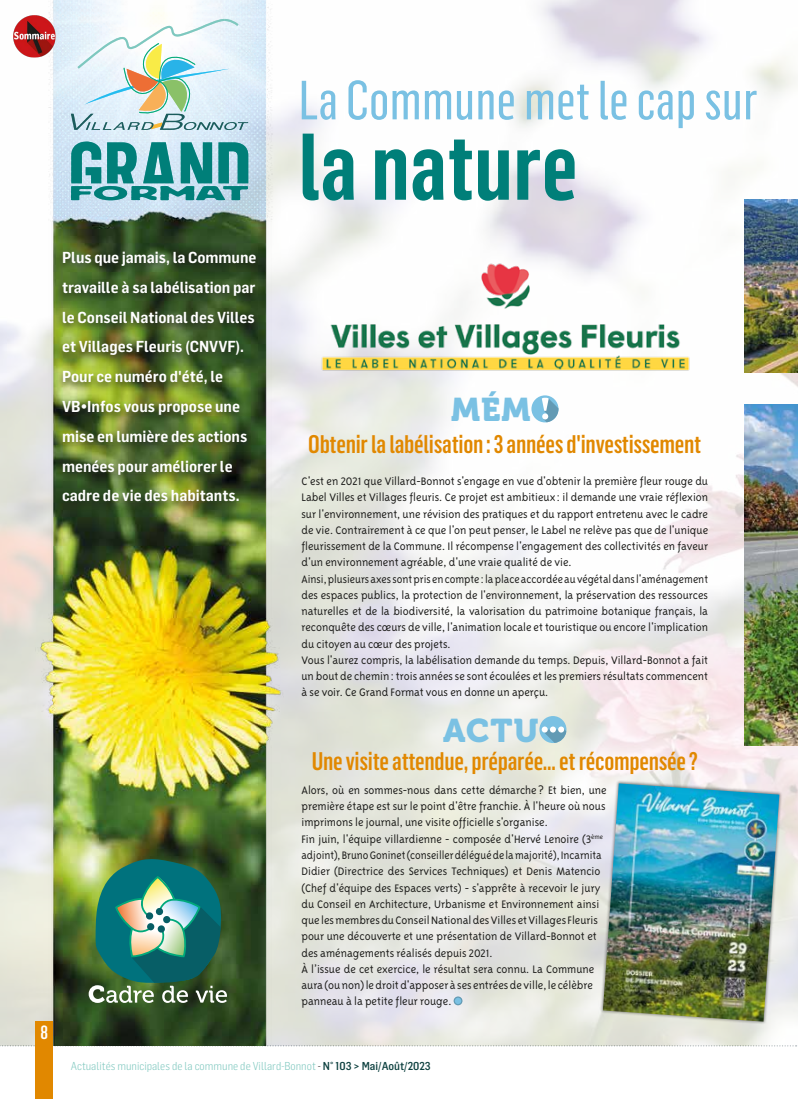
<style>
.page{position:relative;width:798px;height:1099px;background:#fff}
.page>*{position:absolute;margin:0;border:0;box-sizing:border-box;transform-origin:0 0}
.t1{font:600 92.62px "Flama Condensed";color:#007f79}
.t2{font:54.12px "Flama Condensed Basic";color:#7ac1e3}
.t3{font:32.62px "Museo 900";letter-spacing:.03em;color:#7ac1e3}
.t4{font:500 25px "Flama Condensed";letter-spacing:-.01em;color:#e18800}
.t5{font:500 18.75px "Flama Condensed";color:#fff}
.t6{font:600 15.62px/29.8px "Flama Semicondensed";color:#fff}
.t7{font:300 12.5px/16.2px "Triplex Sans OT";color:#1d1d1b}
.t8{font:300 11.25px "Flama Semicondensed";color:#7dc7be}
.s1{color:#1d1d1b}
.s2{font-weight:500;color:#0e4140}
</style>
<div class="page">
<svg style="left:0;top:1045px;width:796px;height:1px"></svg>
<img style="left:0;top:0;width:797px;height:1045px">
<div style="left:531px;top:395px;width:27px;height:27px;background:#7ac1e3;border-radius:50%"></div>
<svg style="left:542px;top:398px;width:16px;height:24px"></svg>
<div style="left:539px;top:716px;width:27px;height:27px;background:#7ac1e3;border-radius:50%"></div>
<svg style="left:541px;top:726px;width:25px;height:17px"></svg>
<div style="left:454px;top:997px;width:7px;height:7px;background:#7ac1e3;border-radius:50%"></div>
<div style="left:453px;top:996px;width:9px;height:9px;border:1px solid #629ab4;border-radius:50%"></div>
<img style="left:320px;top:261px;width:370px;height:110px">
<img style="left:35px;top:0;width:248px;height:1045px">
<svg style="left:71px;top:19px;width:177px;height:111px"></svg>
<svg style="left:71px;top:142px;width:177px;height:58px;background:#53a7aa"></svg>
<div style="left:56px;top:248px;width:206px;height:264px;background:#1d1d1b;opacity:.75"></div>
<div style="left:599px;top:780px;width:183px;height:245px;background:#1d1d1b;opacity:.5"></div>
<img style="left:602px;top:783px;width:177px;height:238px">
<img style="left:744px;top:405px;width:53px;height:340px">
<img style="left:744px;top:200px;width:53px;height:172px">
<img style="left:89px;top:859px;width:138px;height:143px">
<div style="left:35px;top:1021px;width:18px;height:77px;background:#e18800"></div>
<img style="left:13px;top:15px;width:43px;height:43px">
<h2 class="t2" style="left:298px;top:66px;width:460px">La Commune met le cap sur</h2>
<h1 class="t1" style="left:298px;top:108px;width:280px">la nature</h1>
<h3 class="t5" style="left:41px;top:1020px;width:9px">8</h3>
<p class="t6" style="left:62px;top:242px;width:196px">Plus que jamais, la Commune travaille à sa labélisation par le Conseil National des Villes et Villages Fleuris (CNVVF).<br>Pour ce numéro d'été, le<br>VB•Infos vous propose une mise en lumière des actions menées pour améliorer le cadre de vie des habitants.</p>
<h3 class="t3" style="left:451px;top:391px;width:81px">MÉM</h3>
<h3 class="t4" style="left:308px;top:428px;width:394px">Obtenir la labélisation : 3 années d'investissement</h3>
<p class="t7" style="left:301px;top:473px;width:408px">C'est en 2021 que Villard-Bonnot s'engage en vue d'obtenir la première fleur rouge du Label Villes et Villages fleuris. Ce projet est ambitieux : il demande une vraie réflexion sur l'environnement, une révision des pratiques et du rapport entretenu avec le cadre de vie. Contrairement à ce que l'on peut penser, le Label ne relève pas que de l'unique fleurissement de la Commune. Il récompense l'engagement des collectivités en faveur d'un environnement agréable, d'une vraie qualité de vie.<br>Ainsi, plusieurs axes sont pris en compte : la place accordée au végétal dans l'aménagement des espaces publics, la protection de l'environnement, la préservation des ressources naturelles et de la biodiversité, la valorisation du patrimoine botanique français, la reconquête des cœurs de ville, l'animation locale et touristique ou encore l'implication du citoyen au cœur des projets.<br>Vous l'aurez compris, la labélisation demande du temps. Depuis, Villard-Bonnot a fait un bout de chemin: trois années se sont écoulées et les premiers résultats commencent à se voir. Ce Grand Format vous en donne un aperçu.</p>
<h3 class="t3" style="left:443px;top:712px;width:97px">ACTU</h3>
<h3 class="t4" style="left:311px;top:745px;width:387px">Une visite attendue, préparée… et récompensée?</h3>
<p class="t7" style="left:301px;top:782px;width:307px">Alors, où en sommes-nous dans cette démarche ? Et bien, une première étape est sur le point d'être franchie. À l'heure où nous imprimons le journal, une visite officielle s'organise.<br>Fin juin, l'équipe villardienne - composée d'Hervé Lenoire (3<sup>ème </sup>adjoint), Bruno Goninet (conseiller délégué de la majorité), Incarnita Didier (Directrice des Services Techniques) et Denis Matencio (Chef d'équipe des Espaces verts) - s'apprête à recevoir le jury du Conseil en Architecture, Urbanisme et Environnement ainsi que les membres du Conseil National des Villes et Villages Fleuris pour une découverte et une présentation de Villard-Bonnot et des aménagements réalisés depuis 2021.<br>À l’issue de cet exercice, le résultat sera connu. La Commune aura (ou non) le droit d'apposer à ses entrées de ville, le célèbre panneau à la petite fleur rouge.</p>
<p class="t8" style="left:71px;top:1059px;width:361px">Actualités municipales de la commune de Villard-Bonnot <span class="s1">-</span> <span class="s2">N° 103 &gt; Mai/Août/2023</span></p>
</div>
